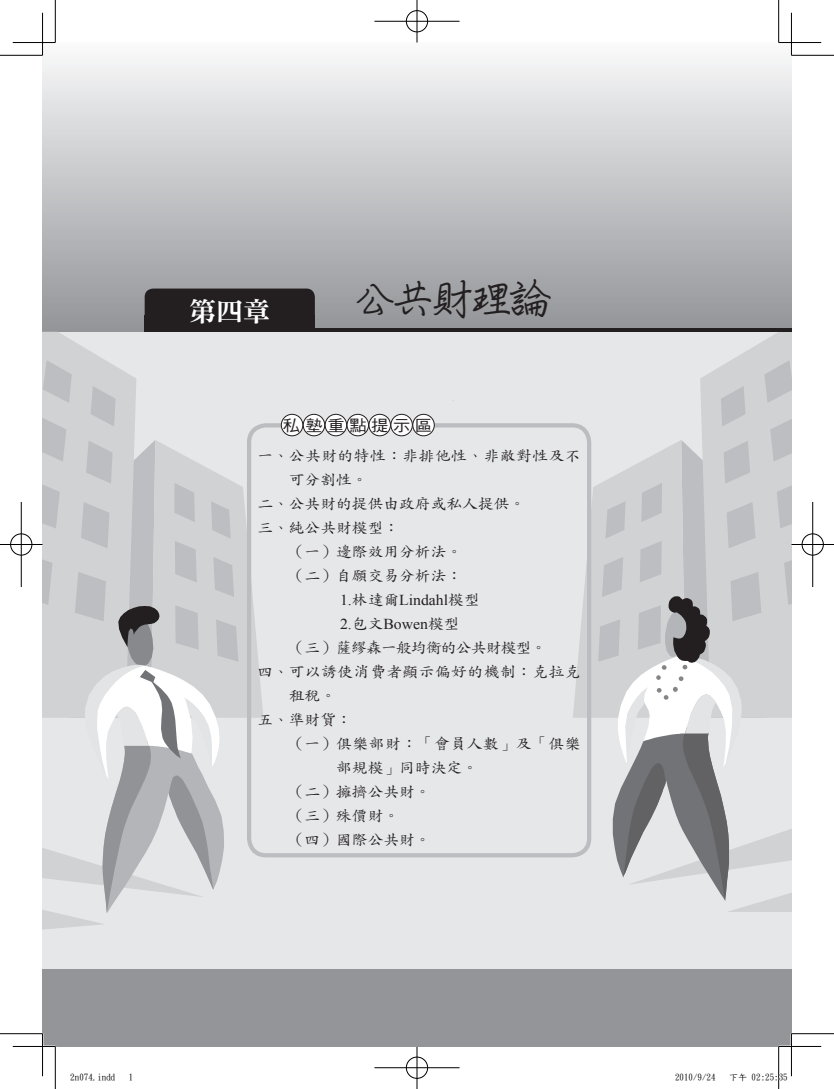
<style>
.page{position:relative;width:834px;height:1089px;background:#fff}
.page>*{position:absolute;margin:0;border:0;box-sizing:border-box;transform-origin:0 0}
.t1{font:700 42px "AR Pen Xing Kai B5";letter-spacing:-.075em;color:#231f20}
.t2{font:27px "DF Ming Std W9";color:#fff}
.t3{font:15.45px "DF Hei Std W5";letter-spacing:.275em;color:#231f20;scale:1.11 1}
.t4{font:15.15px "DF Kai Shu Std W5";color:#231f20;scale:1.04 1}
.t5{font:15.15px "DF Kai Shu Std W5";letter-spacing:.03em;color:#231f20;scale:1.04 1}
.t6{font:15.15px/24px "Times New Roman";color:#231f20;scale:1.04 1}
.t7{font:15.15px "DF Kai Shu Std W5";letter-spacing:.035em;color:#231f20;scale:1.04 1}
.t8{font:15.15px "DF Kai Shu Std W5";letter-spacing:-.05em;color:#231f20;scale:1.04 1}
.t9{font:9px "DF Kai Shu SB Estd BF";color:#000}
.s1{font-family:"DF Kai Shu Std W5"}
</style>
<div class="page">
<div style="left:43px;top:43px;width:748px;height:289px;background:linear-gradient(to bottom,#f8f9fa,#929498)"></div>
<div style="left:43px;top:332px;width:748px;height:637px;background:#e6e7e9"></div>
<svg style="left:43px;top:332px;width:220px;height:598px"></svg>
<svg style="left:572px;top:332px;width:219px;height:579px"></svg>
<div style="left:145px;top:288px;width:170px;height:43px;background:#231f20;border-radius:9px"></div>
<div style="left:145px;top:315px;width:170px;height:16px;background:#231f20"></div>
<hr style="left:145px;top:328px;width:646px;height:4px;background:#231f20">
<div style="left:43px;top:969px;width:748px;height:77px;background:#939598"></div>
<div style="left:247px;top:423px;width:344px;height:434px;border:4px solid #bcbdc0;border-radius:17px"></div>
<div style="left:413px;top:414px;width:21px;height:22px;background:#fff;border-radius:50%"></div>
<div style="left:412px;top:414px;width:22px;height:22px;border:1px solid #231f20;border-radius:50%"></div>
<div style="left:369px;top:414px;width:21px;height:22px;background:#fff;border-radius:50%"></div>
<div style="left:369px;top:414px;width:21px;height:22px;border:1px solid #231f20;border-radius:50%"></div>
<div style="left:391px;top:414px;width:21px;height:22px;background:#fff;border-radius:50%"></div>
<div style="left:390px;top:414px;width:22px;height:22px;border:1px solid #231f20;border-radius:50%"></div>
<div style="left:303px;top:414px;width:21px;height:22px;background:#fff;border-radius:50%"></div>
<div style="left:303px;top:414px;width:22px;height:22px;border:1px solid #231f20;border-radius:50%"></div>
<div style="left:325px;top:414px;width:21px;height:22px;background:#fff;border-radius:50%"></div>
<div style="left:325px;top:414px;width:22px;height:22px;border:1px solid #231f20;border-radius:50%"></div>
<div style="left:347px;top:414px;width:21px;height:22px;background:#fff;border-radius:50%"></div>
<div style="left:347px;top:414px;width:22px;height:22px;border:1px solid #231f20;border-radius:50%"></div>
<div style="left:281px;top:414px;width:22px;height:22px;background:#fff;border-radius:50%"></div>
<div style="left:281px;top:414px;width:22px;height:22px;border:1px solid #231f20;border-radius:50%"></div>
<hr style="left:13px;top:1045px;width:42px;height:2px;background:#fff">
<hr style="left:778px;top:1045px;width:43px;height:2px;background:#fff">
<hr style="left:790px;top:13px;width:2px;height:42px;background:#fff">
<hr style="left:790px;top:1033px;width:2px;height:43px;background:#fff">
<hr style="left:0;top:55px;width:43px;height:1px;background:#000">
<hr style="left:791px;top:55px;width:42px;height:1px;background:#000">
<hr style="left:0;top:1033px;width:43px;height:1px;background:#000">
<hr style="left:791px;top:1033px;width:42px;height:1px;background:#000">
<hr style="left:55px;top:0;width:1px;height:43px;background:#000">
<hr style="left:55px;top:1046px;width:1px;height:43px;background:#000">
<hr style="left:778px;top:0;width:1px;height:43px;background:#000">
<hr style="left:778px;top:1046px;width:1px;height:43px;background:#000">
<hr style="left:13px;top:42px;width:42px;height:1px;background:#000">
<hr style="left:778px;top:42px;width:43px;height:1px;background:#000">
<hr style="left:13px;top:1046px;width:42px;height:1px;background:#000">
<hr style="left:778px;top:1046px;width:43px;height:1px;background:#000">
<hr style="left:42px;top:13px;width:1px;height:42px;background:#000">
<hr style="left:42px;top:1033px;width:1px;height:43px;background:#000">
<hr style="left:791px;top:13px;width:1px;height:42px;background:#000">
<hr style="left:791px;top:1033px;width:1px;height:43px;background:#000">
<div style="left:405px;top:10px;width:23px;height:23px;border:2px solid #fff;border-radius:50%"></div>
<hr style="left:374px;top:20px;width:85px;height:2px;background:#fff">
<hr style="left:416px;top:0;width:2px;height:43px;background:#fff">
<div style="left:406px;top:10px;width:22px;height:22px;border:1px solid #000;border-radius:50%"></div>
<hr style="left:374px;top:21px;width:85px;height:1px;background:#000">
<hr style="left:416px;top:0;width:1px;height:43px;background:#000">
<div style="left:405px;top:1056px;width:23px;height:23px;border:2px solid #fff;border-radius:50%"></div>
<hr style="left:374px;top:1066px;width:85px;height:2px;background:#fff">
<hr style="left:416px;top:1046px;width:2px;height:43px;background:#fff">
<div style="left:406px;top:1056px;width:22px;height:22px;border:1px solid #000;border-radius:50%"></div>
<hr style="left:374px;top:1067px;width:85px;height:1px;background:#000">
<hr style="left:416px;top:1046px;width:1px;height:43px;background:#000">
<div style="left:10px;top:533px;width:23px;height:23px;border:2px solid #fff;border-radius:50%"></div>
<hr style="left:0;top:543px;width:43px;height:2px;background:#fff">
<hr style="left:20px;top:502px;width:2px;height:85px;background:#fff">
<div style="left:10px;top:533px;width:22px;height:22px;border:1px solid #000;border-radius:50%"></div>
<hr style="left:0;top:544px;width:43px;height:1px;background:#000">
<hr style="left:21px;top:502px;width:1px;height:85px;background:#000">
<div style="left:801px;top:533px;width:23px;height:23px;border:2px solid #fff;border-radius:50%"></div>
<hr style="left:791px;top:543px;width:42px;height:2px;background:#fff">
<hr style="left:811px;top:502px;width:2px;height:85px;background:#fff">
<div style="left:801px;top:533px;width:22px;height:22px;border:1px solid #000;border-radius:50%"></div>
<hr style="left:791px;top:544px;width:42px;height:1px;background:#000">
<hr style="left:812px;top:502px;width:1px;height:85px;background:#000">
<svg style="left:778px;top:1070px;width:2px;height:16px"></svg>
<h2 class="t2" style="left:189px;top:296px;width:83px">第四章</h2>
<h1 class="t1" style="left:353px;top:278px;width:199px">公共財理論</h1>
<p class="t3" style="left:283px;top:417px;width:136px">私塾重點提示區</p>
<p class="t5" style="left:257px;top:447px;width:312px">一、公共財的特性：非排他性、非敵對性及不</p>
<p class="t4" style="left:289px;top:471px;width:77px">可分割性。</p>
<p class="t4" style="left:257px;top:495px;width:259px">二、公共財的提供由政府或私人提供。</p>
<p class="t4" style="left:257px;top:519px;width:138px">三、純公共財模型：</p>
<p class="t4" style="left:289px;top:543px;width:168px">（一）邊際效用分析法。</p>
<p class="t4" style="left:289px;top:567px;width:168px">（二）自願交易分析法：</p>
<p class="t6" style="left:340px;top:587px;width:136px">1.<span class="s1">林達爾</span>Lindahl<span class="s1">模型<br></span>2.<span class="s1">包文</span>Bowen<span class="s1">模型</span></p>
<p class="t8" style="left:289px;top:639px;width:249px">（三）薩繆森一般均衡的公共財模型。</p>
<p class="t5" style="left:257px;top:663px;width:312px">四、可以誘使消費者顯示偏好的機制：克拉克</p>
<p class="t4" style="left:289px;top:687px;width:47px">租稅。</p>
<p class="t4" style="left:257px;top:711px;width:92px">五、準財貨：</p>
<p class="t7" style="left:289px;top:735px;width:282px">（一）俱樂部財：「會員人數」及「俱樂</p>
<p class="t4" style="left:336px;top:759px;width:138px">部規模」同時決定。</p>
<p class="t4" style="left:289px;top:783px;width:138px">（二）擁擠公共財。</p>
<p class="t4" style="left:289px;top:807px;width:108px">（三）殊價財。</p>
<p class="t4" style="left:289px;top:831px;width:138px">（四）國際公共財。</p>
<p class="t9" style="left:70px;top:1072px;width:46px">2n074.indd</p>
<p class="t9" style="left:129px;top:1072px;width:6px">1</p>
<p class="t9" style="left:675px;top:1072px;width:42px">2010/9/24</p>
<p class="t9" style="left:729px;top:1072px;width:60px">下午 02:25:35</p>
</div>
